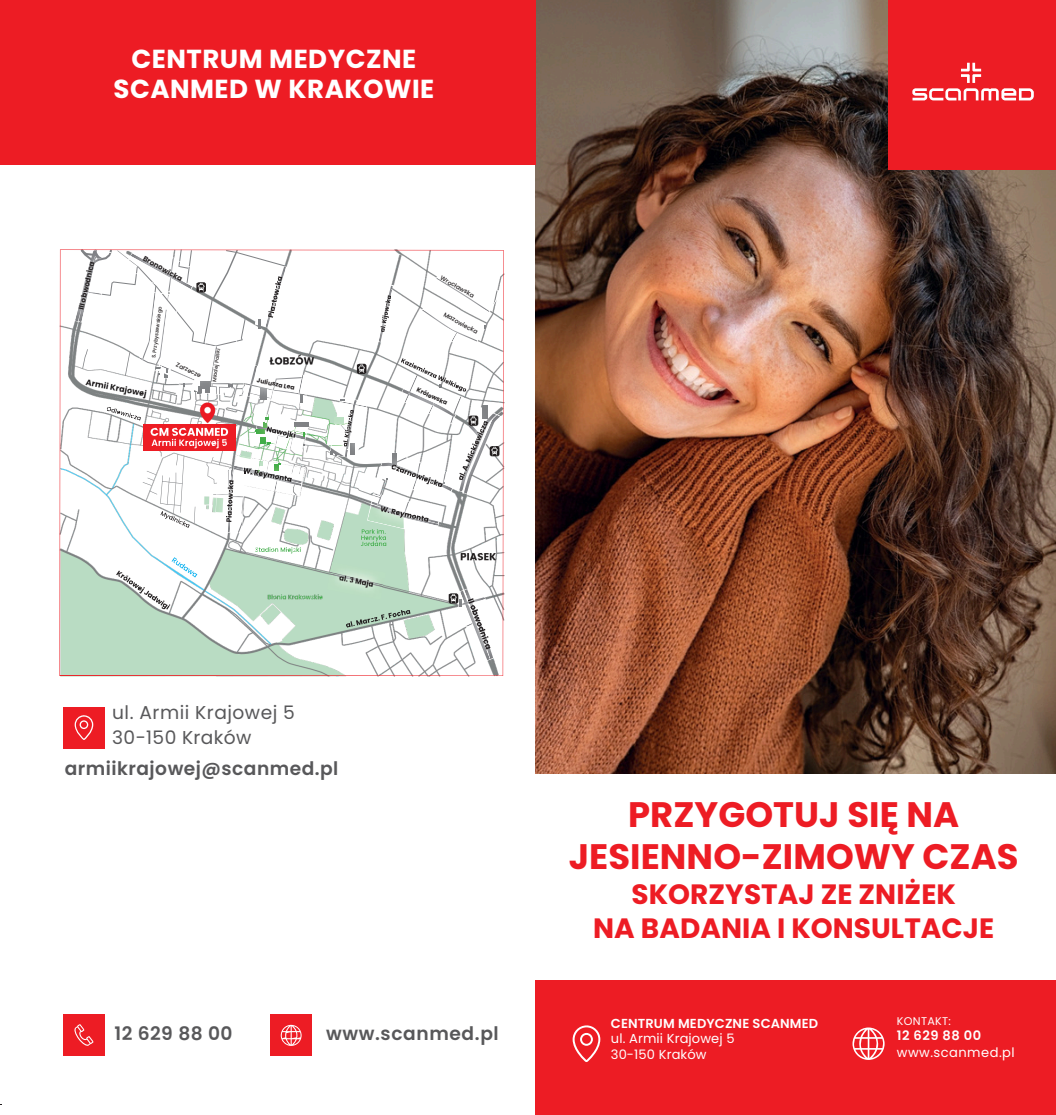
<style>
.page{position:relative;width:1056px;height:1115px;background:#fff}
.page>*{position:absolute;margin:0;border:0;box-sizing:border-box;transform-origin:0 0}
.t1{font:700 35.35px/41.8px "Poppins";color:#ed1c24;text-align:center}
.t2{font:700 28px/33.4px "Poppins";color:#ed1c24;text-align:center}
.t3{font:700 26.07px/29.4px "Poppins";letter-spacing:.02em;color:#fff;text-align:center}
.t4{font:600 18.55px "Poppins";letter-spacing:.025em;color:#58585a}
.t5{font:18.55px "Poppins";letter-spacing:.025em;color:#58585a}
.t6{font:12.95px/15.4px "Poppins";letter-spacing:.01em;color:#fff}
.t7{font:12.95px/16.8px "Poppins";letter-spacing:.035em;color:#fff}
.t8{font:11.2px "Poppins";letter-spacing:.025em;color:#fff}
.t9{font:700 7.17px "Poppins";color:#231f20}
.t10{font:500 6.12px "Poppins";color:#231f20}
.t11{font:700 6.12px "Poppins";color:#231f20}
.t12{font:500 5.08px "Poppins";color:#231f20}
.s1{font-weight:600}
</style>
<div class="page">
<img style="left:535px;top:0;width:520px;height:774px">
<div style="left:63px;top:707px;width:41px;height:41px;background:#ed1c24"></div>
<svg style="left:75px;top:715px;width:18px;height:25px"></svg>
<div style="left:63px;top:1014px;width:41px;height:41px;background:#ed1c24"></div>
<svg style="left:74px;top:1024px;width:19px;height:21px"></svg>
<div style="left:270px;top:1014px;width:41px;height:41px;background:#ed1c24"></div>
<svg style="left:281px;top:1024px;width:20px;height:21px"></svg>
<div style="left:0;top:0;width:535px;height:165px;background:#ed1c24"></div>
<div style="left:535px;top:979px;width:520px;height:135px;background:#ed1c24"></div>
<svg style="left:852px;top:1027px;width:32px;height:32px"></svg>
<svg style="left:572px;top:1025px;width:28px;height:36px"></svg>
<div style="left:888px;top:0;width:167px;height:169px;background:#ed1c24"></div>
<svg style="left:912px;top:63px;width:121px;height:37px"></svg>
<svg style="left:503px;top:629px;width:1px;height:34px"></svg>
<img style="left:503px;top:250px;width:2px;height:379px">
<svg style="left:59px;top:249px;width:444px;height:427px"></svg>
<p class="t3" style="left:113px;top:45px;width:322px">CENTRUM MEDYCZNE<br>SCANMED W KRAKOWIE</p>
<p class="t9" style="left:76px;top:308px;width:51px;rotate:-77deg">III obwodnica</p>
<p class="t9" style="left:146px;top:253px;width:45px;rotate:29deg">Bronowicka</p>
<p class="t12" style="left:150px;top:357px;width:53px;rotate:-83deg">S. Przybyszewskiego</p>
<p class="t10" style="left:178px;top:360px;width:28px;rotate:25deg">Zarzecze</p>
<p class="t12" style="left:211px;top:381px;width:34px;rotate:-83deg">Młodej Polski</p>
<p class="t11" style="left:258px;top:376px;width:40px;rotate:11deg">Juliusza Lea</p>
<p class="t10" style="left:443px;top:274px;width:39px;rotate:29deg">Wrocławska</p>
<p class="t10" style="left:446px;top:310px;width:39px;rotate:29deg">Mazowiecka</p>
<p class="t11" style="left:419px;top:385px;width:34px;rotate:25deg">Królewska</p>
<p class="t5" style="left:112px;top:699px;width:184px">ul. Armii Krajowej 5</p>
<p class="t5" style="left:112px;top:724px;width:141px">30-150 Kraków</p>
<p class="t4" style="left:65px;top:755px;width:275px">armiikrajowej@scanmed.pl</p>
<p class="t4" style="left:114px;top:1020px;width:120px">12 629 88 00</p>
<p class="t4" style="left:326px;top:1020px;width:174px">www.scanmed.pl</p>
<p class="t1" style="left:568px;top:793px;width:451px">PRZYGOTUJ SIĘ NA<br>JESIENNO-ZIMOWY CZAS</p>
<p class="t2" style="left:593px;top:877px;width:402px">SKORZYSTAJ ZE ZNIŻEK<br>NA BADANIA I KONSULTACJE</p>
<p class="t6" style="left:610px;top:1015px;width:209px"><span class="s1">CENTRUM MEDYCZNE SCANMED </span>ul. Armii Krajowej 5<br>30-150 Kraków</p>
<p class="t8" style="left:896px;top:1012px;width:56px">KONTAKT:</p>
<p class="t7" style="left:896px;top:1027px;width:119px"><span class="s1">12 629 88 00 </span>www.scanmed.pl</p>
</div>
